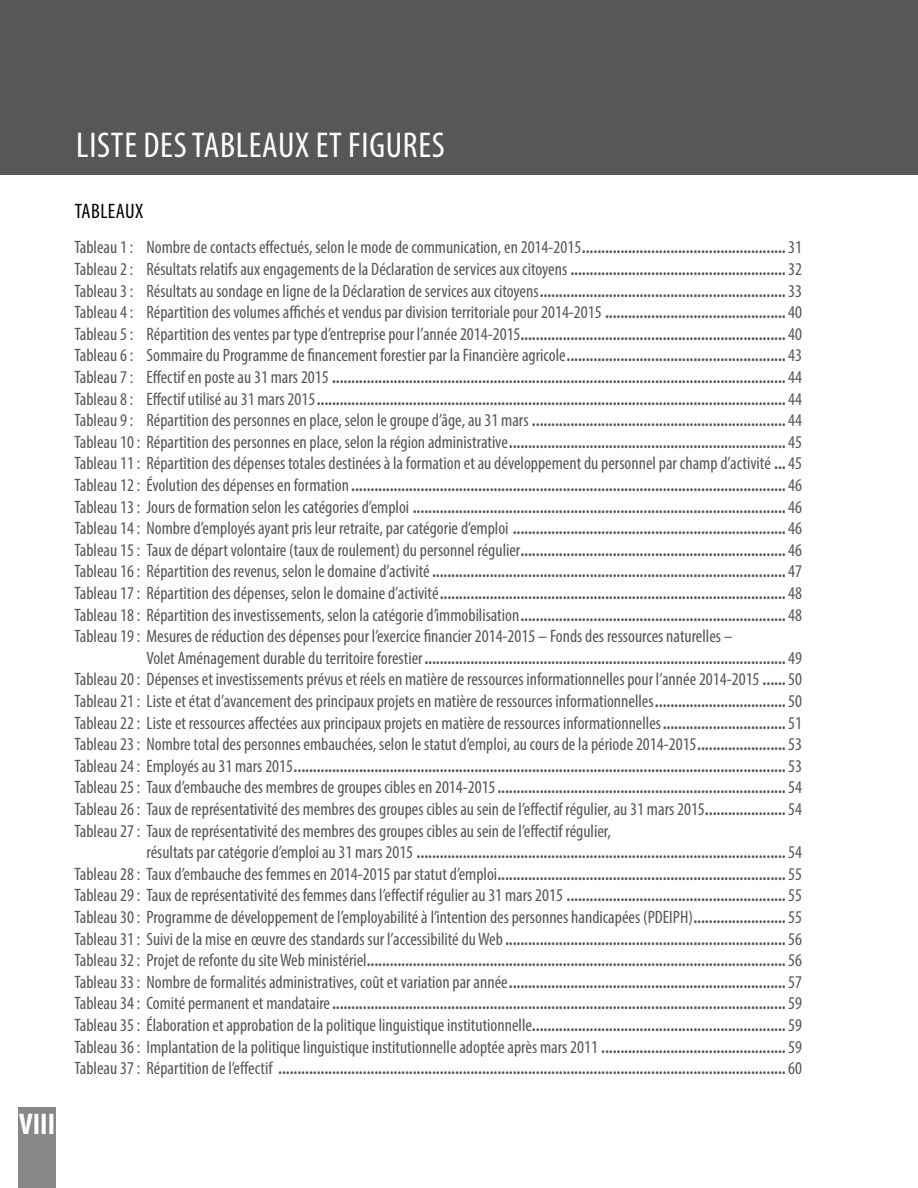
<style>
.page{position:relative;width:918px;height:1188px;background:#fff}
.page>*{position:absolute;margin:0;border:0;box-sizing:border-box;transform-origin:0 0}
.t1{font:condensed 36px "Myriad Pro";letter-spacing:.02em;color:#fff}
.t2{font:700 condensed 30px "Myriad Pro";color:#fff}
.t3{font:condensed 21px "Myriad Pro";letter-spacing:.02em;color:#000}
.t4{font:condensed 18px/21.6px "Myriad Pro";color:#575756}
.t5{font:700 condensed 16.5px/21.6px "Myriad Pro";color:#575756}
.s1{font-weight:700;font-size:16.5px}
.s2{font-weight:400;font-size:18px}
</style>
<div class="page">
<div style="left:19px;top:1107px;width:37px;height:81px;background:#878787"></div>
<div style="left:0;top:0;width:918px;height:175px;background:#575756"></div>
<h2 class="t2" style="left:19px;top:1105px;width:37px">VIII</h2>
<h1 class="t1" style="left:76px;top:123px;width:370px">LISTE DES TABLEAUX ET FIGURES</h1>
<p class="t3" style="left:75px;top:199px;width:70px">TABLEAUX</p>
<p class="t4" style="left:75px;top:236px;width:729px;text-align:justify">Tableau 1 : Nombre de contacts effectués, selon le mode de communication, en 2014-2015<span class="s1">.....................................................</span>31<br>Tableau 2 : Résultats relatifs aux engagements de la Déclaration de services aux citoyens <span class="s1">........................................................</span>32<br>Tableau 3 : Résultats au sondage en ligne de la Déclaration de services aux citoyens<span class="s1">................................................................</span>33<br>Tableau 4 : Répartition des volumes affichés et vendus par division territoriale pour 2014-2015 <span class="s1">...............................................</span>40<br>Tableau 5 : Répartition des ventes par type d’entreprise pour l’année 2014-2015<span class="s1">.....................................................................</span>40<br>Tableau 6 : Sommaire du Programme de financement forestier par la Financière agricole<span class="s1">.........................................................</span>43</p>
<p class="t5" style="left:75px;top:366px;width:729px"><span class="s2">Tableau 7 : Effectif en poste au 31 mars 2015</span> ......................................................................................................................<span class="s2">44<br>Tableau 8 : Effectif utilisé au 31 mars 2015</span>..........................................................................................................................<span class="s2">44</span></p>
<p class="t4" style="left:75px;top:409px;width:729px">Tableau 9 : Répartition des personnes en place, selon le groupe d’âge, au 31 mars <span class="s1">..................................................................</span>44</p>
<p class="t5" style="left:75px;top:431px;width:729px"><span class="s2">Tableau 10 : Répartition des personnes en place, selon la région administrative</span>........................................................................<span class="s2">45</span></p>
<p class="t4" style="left:75px;top:452px;width:729px">Tableau 11 : Répartition des dépenses totales destinées à la formation et au développement du personnel par champ d’activité <span class="s1">...</span>45</p>
<p class="t5" style="left:75px;top:474px;width:729px;text-align:justify"><span class="s2">Tableau 12 : Évolution des dépenses en formation</span> .................................................................................................................<span class="s2">46<br>Tableau 13 : Jours de formation selon les catégories d’emploi</span> .................................................................................................<span class="s2">46<br>Tableau 14 : Nombre d’employés ayant pris leur retraite, par catégorie d’emploi</span> .......................................................................<span class="s2">46</span></p>
<p class="t4" style="left:75px;top:539px;width:729px">Tableau 15 : Taux de départ volontaire (taux de roulement) du personnel régulier<span class="s1">.....................................................................</span>46</p>
<p class="t5" style="left:75px;top:561px;width:729px"><span class="s2">Tableau 16 : Répartition des revenus, selon le domaine d’activité</span>............................................................................................<span class="s2">47<br>Tableau 17 : Répartition des dépenses, selon le domaine d’activité</span>..........................................................................................<span class="s2">48</span></p>
<p class="t4" style="left:75px;top:604px;width:729px">Tableau 18 : Répartition des investissements, selon la catégorie d’immobilisation<span class="s1">.....................................................................</span>48<br>Tableau 19 : Mesures de réduction des dépenses pour l’exercice financier 2014-2015 – Fonds des ressources naturelles –</p>
<p class="t5" style="left:147px;top:647px;width:657px"><span class="s2">Volet Aménagement durable du territoire forestier</span>..............................................................................................<span class="s2">49</span></p>
<p class="t4" style="left:75px;top:668px;width:729px;text-align:justify">Tableau 20 : Dépenses et investissements prévus et réels en matière de ressources informationnelles pour l’année 2014-2015 <span class="s1">......</span>50<br>Tableau 21 : Liste et état d’avancement des principaux projets en matière de ressources informationnelles<span class="s1">..................................</span>50<br>Tableau 22 : Liste et ressources affectées aux principaux projets en matière de ressources informationnelles<span class="s1">................................</span>51<br>Tableau 23 : Nombre total des personnes embauchées, selon le statut d’emploi, au cours de la période 2014-2015<span class="s1">.......................</span>53</p>
<p class="t5" style="left:75px;top:755px;width:729px"><span class="s2">Tableau 24 : Employés au 31 mars 2015</span>................................................................................................................................<span class="s2">53<br>Tableau 25 : Taux d’embauche des membres de groupes cibles en 2014-2015</span>...........................................................................<span class="s2">54</span></p>
<p class="t4" style="left:75px;top:798px;width:729px">Tableau 26 : Taux de représentativité des membres des groupes cibles au sein de l’effectif régulier, au 31 mars 2015<span class="s1">.....................</span>54<br>Tableau 27 : Taux de représentativité des membres des groupes cibles au sein de l’effectif régulier,</p>
<p class="t5" style="left:75px;top:842px;width:729px;text-align:right"><span class="s2">résultats par catégorie d’emploi au 31 mars 2015</span> ................................................................................................<span class="s2">54<br>Tableau 28 : Taux d’embauche des femmes en 2014-2015 par statut d’emploi</span>...........................................................................<span class="s2">55</span></p>
<p class="t4" style="left:75px;top:884px;width:729px">Tableau 29 : Taux de représentativité des femmes dans l’effectif régulier au 31 mars 2015 <span class="s1">.........................................................</span>55<br>Tableau 30 : Programme de développement de l’employabilité à l’intention des personnes handicapées (PDEIPH)<span class="s1">........................</span>55</p>
<p class="t5" style="left:75px;top:928px;width:729px;text-align:justify"><span class="s2">Tableau 31 : Suivi de la mise en œuvre des standards sur l’accessibilité du Web</span>.........................................................................<span class="s2">56<br>Tableau 32 : Projet de refonte du site Web ministériel</span>.............................................................................................................<span class="s2">56<br>Tableau 33 : Nombre de formalités administratives, coût et variation par année</span>........................................................................<span class="s2">57<br>Tableau 34 : Comité permanent et mandataire</span>......................................................................................................................<span class="s2">59</span></p>
<p class="t4" style="left:75px;top:1014px;width:729px">Tableau 35 : Élaboration et approbation de la politique linguistique institutionnelle<span class="s1">..................................................................</span>59<br>Tableau 36 : Implantation de la politique linguistique institutionnelle adoptée après mars 2011 <span class="s1">................................................</span>59</p>
<p class="t5" style="left:75px;top:1058px;width:729px"><span class="s2">Tableau 37 : Répartition de l’effectif</span> ....................................................................................................................................<span class="s2">60</span></p>
</div>
